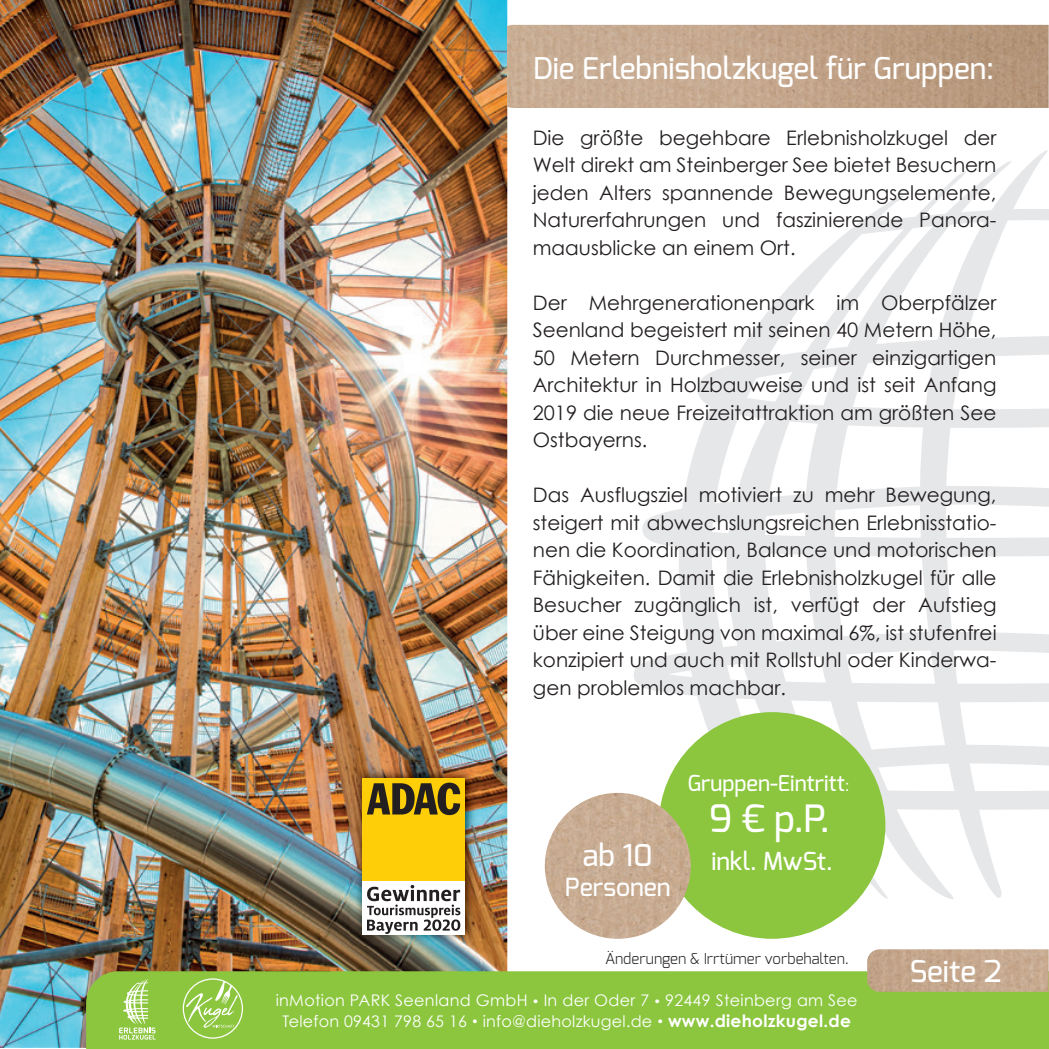
<style>
.page{position:relative;width:1049px;height:1049px;background:#fff}
.page>*{position:absolute;margin:0;border:0;box-sizing:border-box;transform-origin:0 0}
.t1{font:500 37.75px "Exo";color:#fff}
.t2{font:500 30px "Exo";color:#fff}
.t3{font:500 25px "Exo";color:#fff}
.t4{font:500 24.75px "Exo";color:#fff}
.t5{font:500 22px "Exo";color:#fff}
.t6{font:20px/27.5px "Century Gothic";color:#231f20;text-align:justify}
.t7{font:16px/20.2px "Century Gothic";letter-spacing:.02em;color:#fff;text-align:center}
.t8{font:300 15px "Exo";color:#231f20}
.s1{font-size:15.5px}
.s2{font-size:12.75px}
.s3{font-weight:700;font-size:17px}
</style>
<div class="page">
<img style="left:0;top:0;width:507px;height:1048px">
<svg style="left:633px;top:150px;width:416px;height:749px"></svg>
<img style="left:507px;top:25px;width:541px;height:83px">
<div style="left:86px;top:971px;width:963px;height:78px;background:#8bc63e"></div>
<img style="left:867px;top:949px;width:181px;height:43px">
<div style="left:183px;top:978px;width:60px;height:61px;border:1px solid #fff;border-radius:50%"></div>
<svg style="left:186px;top:981px;width:52px;height:47px;background:#a2d165"></svg>
<svg style="left:119px;top:979px;width:36px;height:61px;background:#aad572"></svg>
<div style="left:659px;top:712px;width:226px;height:227px;background:#8bc63e;border-radius:50%"></div>
<img style="left:545px;top:793px;width:146px;height:146px;border-radius:73px">
<img style="left:351px;top:763px;width:129px;height:183px">
<div style="left:362px;top:881px;width:103px;height:53px;background:#fff"></div>
<div style="left:362px;top:778px;width:103px;height:103px;background:#fece08"></div>
<svg style="left:367px;top:783px;width:93px;height:32px"></svg>
<svg style="left:367px;top:885px;width:93px;height:49px"></svg>
<h2 class="t2" style="left:533px;top:49px;width:463px">Die Erlebnisholzkugel für Gruppen:</h2>
<p class="t6" style="left:533px;top:123px;width:465px">Die größte begehbare Erlebnisholzkugel der Welt direkt am Steinberger See bietet Besuchern jeden Alters spannende Bewegungselemente, Naturerfahrungen und faszinierende Panora&shy;maausblicke an einem Ort.</p>
<p class="t6" style="left:533px;top:288px;width:465px">Der Mehrgenerationenpark im Oberpfälzer Seenland begeistert mit seinen 40 Metern Höhe, 50 Metern Durchmesser, seiner einzigartigen Architektur in Holzbauweise und ist seit Anfang 2019 die neue Freizeitattraktion am größten See Ostbayerns.</p>
<p class="t6" style="left:533px;top:481px;width:465px">Das Ausflugsziel motiviert zu mehr Bewegung, steigert mit abwechslungsreichen Erlebnisstatio&shy;nen die Koordination, Balance und motorischen Fähigkeiten. Damit die Erlebnisholzkugel für alle Besucher zugänglich ist, verfügt der Aufstieg über eine Steigung von maximal 6%, ist stufenfrei konzipiert und auch mit Rollstuhl oder Kinderwa&shy;gen problemlos machbar.</p>
<h2 class="t2" style="left:583px;top:836px;width:71px">ab 10</h2>
<p class="t3" style="left:565px;top:871px;width:107px">Personen</p>
<p class="t5" style="left:688px;top:768px;width:163px">Gruppen-Eintritt<span class="s1">:</span></p>
<h1 class="t1" style="left:709px;top:794px;width:122px">9 € p.P.</h1>
<p class="t4" style="left:711px;top:845px;width:123px">inkl. MwSt.</p>
<p class="t8" style="left:605px;top:949px;width:245px">Änderungen &amp; Irrtümer vorbehalten.</p>
<p class="t7" style="left:276px;top:990px;width:583px">inMotion PARK Seenland GmbH <span class="s2">•</span> In der Oder 7 <span class="s2">•</span> 92449 Steinberg am See<br>Telefon 09431 798 65 16 <span class="s2">•</span> info@dieholzkugel.de <span class="s2">•</span> <span class="s3">www.dieholzkugel.de</span></p>
<h2 class="t2" style="left:910px;top:952px;width:93px">Seite 2</h2>
</div>
